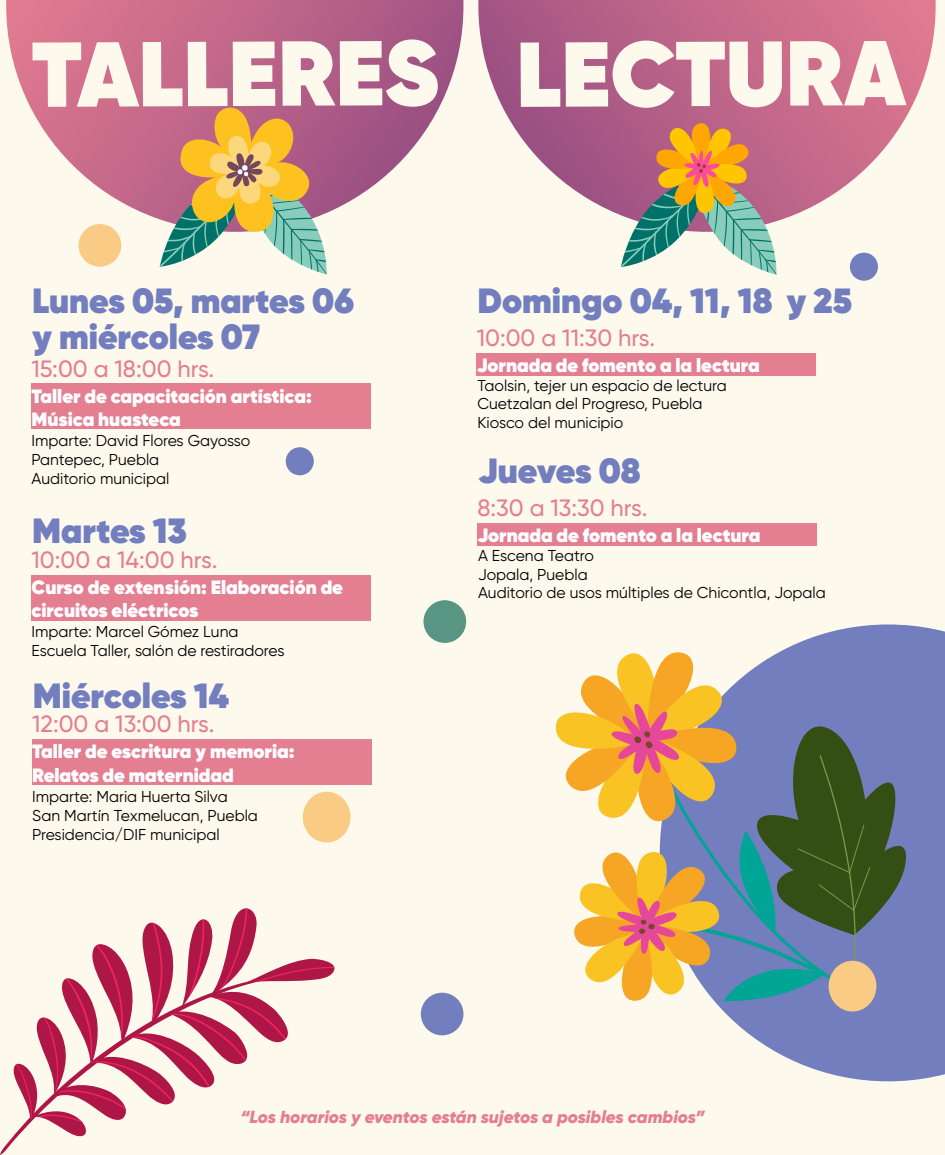
<style>
.page{position:relative;width:945px;height:1155px;background:#fdfaed}
.page>*{position:absolute;margin:0;border:0;box-sizing:border-box;transform-origin:0 0}
.t1{font:800 91.88px "Gilroy";letter-spacing:-.005em;color:#fdfaed}
.t2{font:800 35px/36.8px "Gilroy";color:#737ebe}
.t3{font:500 23.62px "Gilroy";color:#e47e91}
.t4{font:800 19.25px/23.1px "Gilroy";color:#fff}
.t5{font:italic 900 17.5px "Gilroy";letter-spacing:-.01em;color:#e47e91}
.t6{font:15.75px/18.9px "Gilroy";color:#000}
</style>
<div class="page">
<svg style="left:478px;top:0;width:458px;height:221px"></svg>
<svg style="left:6px;top:0;width:457px;height:232px"></svg>
<div style="left:32px;top:384px;width:339px;height:45px;background:#e47e91"></div>
<svg style="left:15px;top:908px;width:319px;height:223px"></svg>
<div style="left:79px;top:224px;width:42px;height:43px;background:#facb85;border-radius:21px"></div>
<div style="left:286px;top:447px;width:28px;height:28px;background:#737ebe;border-radius:14px"></div>
<svg style="left:303px;top:792px;width:48px;height:50px"></svg>
<div style="left:850px;top:253px;width:28px;height:28px;background:#737ebe;border-radius:50%"></div>
<div style="left:423px;top:600px;width:43px;height:43px;background:#589582;border-radius:21px"></div>
<div style="left:421px;top:993px;width:42px;height:42px;background:#737ebe;border-radius:21px"></div>
<svg style="left:621px;top:119px;width:157px;height:156px"></svg>
<svg style="left:160px;top:107px;width:169px;height:168px"></svg>
<div style="left:32px;top:575px;width:339px;height:45px;background:#e47e91"></div>
<div style="left:32px;top:739px;width:340px;height:46px;background:#e47e91"></div>
<div style="left:477px;top:353px;width:339px;height:22px;background:#e47e91"></div>
<div style="left:477px;top:523px;width:340px;height:23px;background:#e47e91"></div>
<svg style="left:724px;top:624px;width:221px;height:457px;fill:#737ebe"></svg>
<svg style="left:555px;top:643px;width:357px;height:369px"></svg>
<h1 class="t1" style="left:32px;top:15px;width:875px">TALLERES LECTURA</h1>
<h2 class="t2" style="left:32px;top:282px;width:323px">Lunes 05, martes 06 y miércoles 07</h2>
<p class="t4" style="left:32px;top:384px;width:282px">Taller de capacitación artística:<br>Música huasteca</p>
<p class="t6" style="left:32px;top:431px;width:220px">Imparte: David Flores Gayosso<br>Pantepec, Puebla<br>Auditorio municipal</p>
<h3 class="t3" style="left:32px;top:354px;width:184px">15:00 a 18:00 hrs.</h3>
<h2 class="t2" style="left:32px;top:513px;width:156px">Martes 13</h2>
<p class="t4" style="left:32px;top:575px;width:313px">Curso de extensión: Elaboración de circuitos eléctricos</p>
<p class="t6" style="left:32px;top:622px;width:254px">Imparte: Marcel Gómez Luna<br>Escuela Taller, salón de restiradores</p>
<h3 class="t3" style="left:32px;top:545px;width:188px">10:00 a 14:00 hrs.</h3>
<h2 class="t2" style="left:33px;top:677px;width:198px">Miércoles 14</h2>
<p class="t4" style="left:32px;top:740px;width:264px">Taller de escritura y memoria:<br>Relatos de maternidad</p>
<p class="t6" style="left:32px;top:787px;width:227px">Imparte: Maria Huerta Silva<br>San Martín Texmelucan, Puebla<br>Presidencia/DIF municipal</p>
<h3 class="t3" style="left:32px;top:710px;width:184px">12:00 a 13:00 hrs.</h3>
<h2 class="t2" style="left:477px;top:282px;width:376px">Domingo 04, 11, 18 y 25</h2>
<p class="t4" style="left:477px;top:354px;width:285px">Jornada de fomento a la lectura</p>
<p class="t6" style="left:477px;top:375px;width:251px">Taolsin, tejer un espacio de lectura<br>Cuetzalan del Progreso, Puebla<br>Kiosco del municipio</p>
<h3 class="t3" style="left:477px;top:323px;width:180px">10:00 a 11:30 hrs.</h3>
<h2 class="t2" style="left:478px;top:452px;width:164px">Jueves 08</h2>
<h3 class="t3" style="left:477px;top:493px;width:172px">8:30 a 13:30 hrs.</h3>
<p class="t4" style="left:477px;top:524px;width:285px">Jornada de fomento a la lectura</p>
<p class="t6" style="left:478px;top:546px;width:349px">A Escena Teatro<br>Jopala, Puebla<br>Auditorio de usos múltiples de Chicontla, Jopala</p>
<p class="t5" style="left:240px;top:1106px;width:466px">“Los horarios y eventos están sujetos a posibles cambios”</p>
</div>
